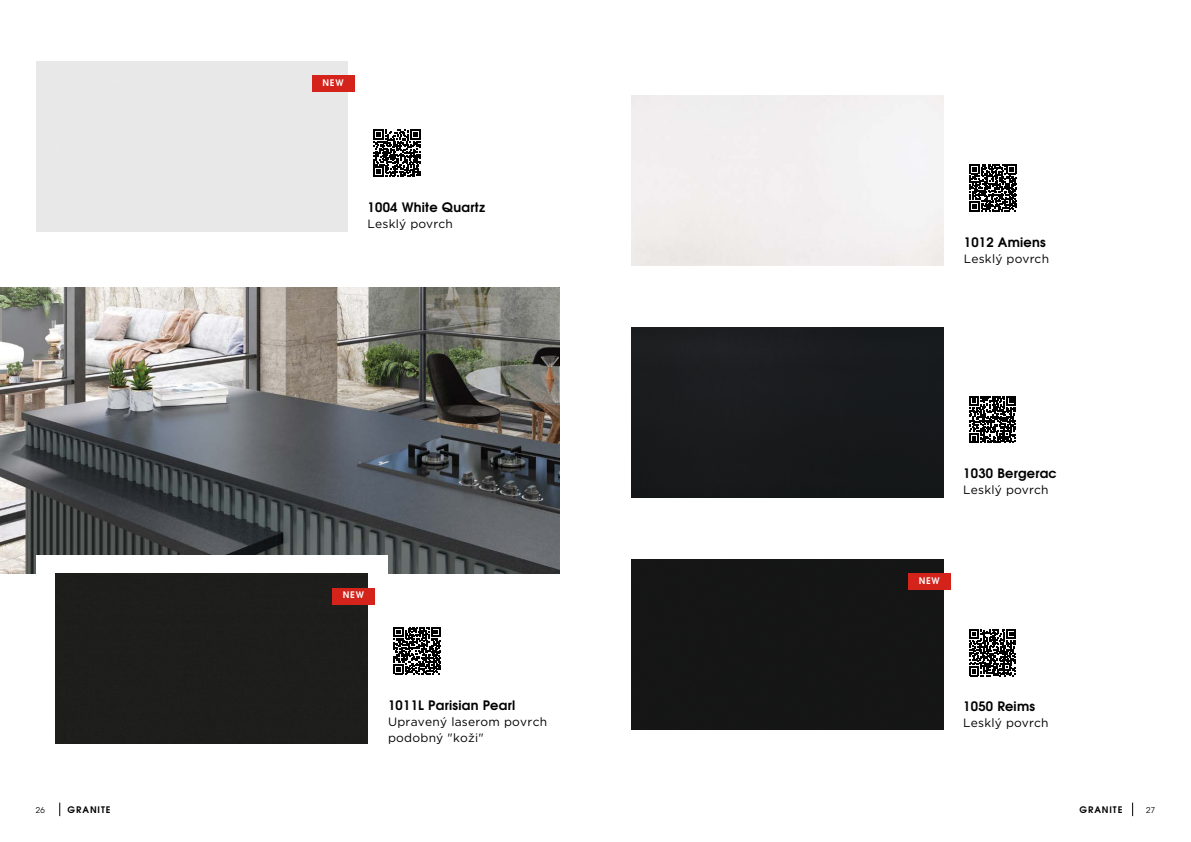
<style>
.page{position:relative;width:1191px;height:842px;background:#fff}
.page>*{position:absolute;margin:0;border:0;box-sizing:border-box;transform-origin:0 0}
.t1{font:700 13px "Evolventa";letter-spacing:.02em;color:#000}
.t2{font:12px/16px "Gotham";letter-spacing:.02em;color:#000}
.t3{font:700 9px "Evolventa";letter-spacing:.1em;color:#000}
.t4{font:700 9px "Evolventa";letter-spacing:.08em;color:#fff}
.t5{font:8px "Evolventa";color:#000}
</style>
<div class="page">
<img style="left:0;top:288px;width:559px;height:285px">
<div style="left:36px;top:555px;width:352px;height:141px;background:#fff"></div>
<div style="left:56px;top:574px;width:312px;height:170px;background:#1d1e1c"></div>
<div style="left:631px;top:327px;width:312px;height:171px;background:#181b1c"></div>
<div style="left:631px;top:560px;width:312px;height:170px;background:#151515"></div>
<svg style="left:59px;top:803px;width:1px;height:13px"></svg>
<svg style="left:1132px;top:803px;width:1px;height:13px"></svg>
<div style="left:36px;top:61px;width:312px;height:170px;background:#e8e8e9"></div>
<div style="left:312px;top:75px;width:42px;height:16px;background:#d4231a"></div>
<div style="left:332px;top:588px;width:43px;height:16px;background:#d4231a"></div>
<div style="left:908px;top:574px;width:42px;height:16px;background:#d4231a"></div>
<svg style="left:969px;top:164px;width:47px;height:47px"></svg>
<svg style="left:969px;top:396px;width:47px;height:47px"></svg>
<svg style="left:373px;top:130px;width:47px;height:47px"></svg>
<svg style="left:394px;top:627px;width:47px;height:47px"></svg>
<svg style="left:969px;top:629px;width:47px;height:47px"></svg>
<p class="t4" style="left:322px;top:77px;width:23px">NEW</p>
<p class="t1" style="left:368px;top:199px;width:119px">1004 White Quartz</p>
<p class="t2" style="left:368px;top:215px;width:87px">Lesklý povrch</p>
<p class="t4" style="left:343px;top:589px;width:23px">NEW</p>
<p class="t1" style="left:388px;top:696px;width:129px">1011L Parisian Pearl</p>
<p class="t2" style="left:388px;top:713px;width:161px">Upravený laserom povrch podobný "koži"</p>
<p class="t1" style="left:963px;top:234px;width:84px">1012 Amiens</p>
<p class="t2" style="left:963px;top:250px;width:87px">Lesklý povrch</p>
<p class="t1" style="left:963px;top:465px;width:95px">1030 Bergerac</p>
<p class="t2" style="left:963px;top:482px;width:87px">Lesklý povrch</p>
<p class="t4" style="left:918px;top:575px;width:23px">NEW</p>
<p class="t1" style="left:963px;top:698px;width:73px">1050 Reims</p>
<p class="t2" style="left:963px;top:715px;width:87px">Lesklý povrch</p>
<p class="t3" style="left:68px;top:804px;width:44px">GRANITE</p>
<p class="t3" style="left:1079px;top:804px;width:44px">GRANITE</p>
<p class="t5" style="left:36px;top:805px;width:11px">26</p>
<p class="t5" style="left:1146px;top:805px;width:11px">27</p>
</div>
